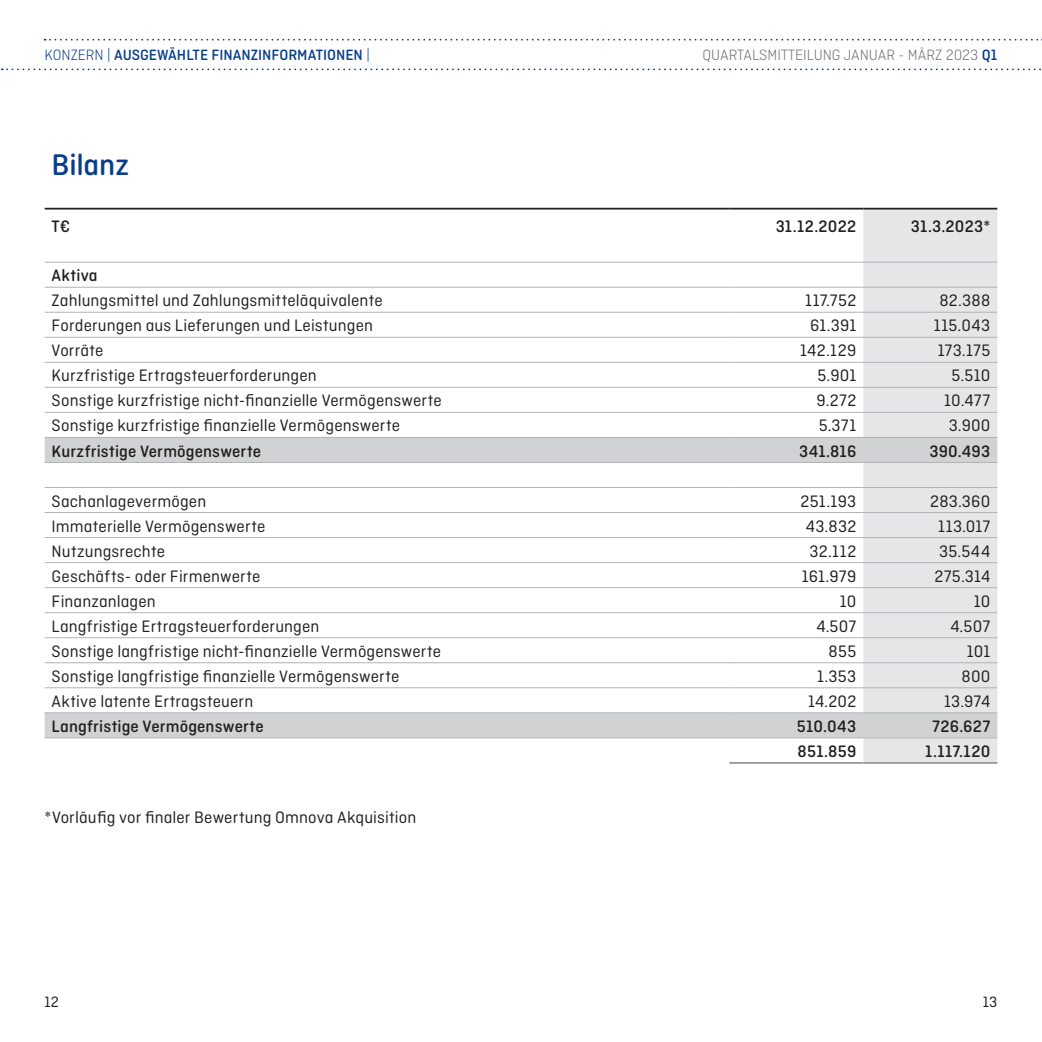
<style>
.page{position:relative;width:1042px;height:1042px;background:#fff}
.page>*{position:absolute;margin:0;border:0;box-sizing:border-box;transform-origin:0 0}
.t1{font:500 31.5px "Ciutadella Rounded";letter-spacing:-.005em;color:#083e89}
.t2{font:17.5px "Ciutadella Rounded";letter-spacing:.005em;color:#231f20}
.t3{font:500 17.5px "Ciutadella Rounded";letter-spacing:.01em;color:#231f20}
.t4{font:500 15.75px "Ciutadella Rounded";color:#083e89}
.t5{font:300 15.75px "Ciutadella Rounded";color:#6c6d70}
.t6{font:15.75px "Ciutadella Rounded";color:#231f20}
.s1{font-weight:300}
.s2{font-weight:500;color:#083e89}
</style>
<div class="page">
<svg style="left:45px;top:39px;width:997px;height:2px"></svg>
<svg style="left:2px;top:68px;width:1039px;height:2px"></svg>
<div style="left:863px;top:209px;width:134px;height:553px;background:#e6e5e7"></div>
<svg style="left:45px;top:438px;width:952px;height:299px"></svg>
<hr style="left:45px;top:208px;width:684px;height:1px;background:#231f20">
<hr style="left:729px;top:208px;width:134px;height:1px;background:#231f20">
<hr style="left:863px;top:208px;width:134px;height:1px;background:#231f20">
<hr style="left:729px;top:762px;width:134px;height:2px;background:#939598">
<hr style="left:863px;top:762px;width:134px;height:2px;background:#939598">
<hr style="left:45px;top:262px;width:684px;height:1px;background:#b2b3b7">
<hr style="left:729px;top:262px;width:134px;height:1px;background:#b2b3b7">
<hr style="left:863px;top:262px;width:134px;height:1px;background:#b2b3b7">
<hr style="left:45px;top:287px;width:684px;height:1px;background:#b2b3b7">
<hr style="left:729px;top:287px;width:134px;height:1px;background:#b2b3b7">
<hr style="left:863px;top:287px;width:134px;height:1px;background:#b2b3b7">
<hr style="left:45px;top:312px;width:684px;height:1px;background:#b2b3b7">
<hr style="left:729px;top:312px;width:134px;height:1px;background:#b2b3b7">
<hr style="left:863px;top:312px;width:134px;height:1px;background:#b2b3b7">
<hr style="left:45px;top:337px;width:684px;height:1px;background:#b2b3b7">
<hr style="left:729px;top:337px;width:134px;height:1px;background:#b2b3b7">
<hr style="left:863px;top:337px;width:134px;height:1px;background:#b2b3b7">
<hr style="left:45px;top:362px;width:684px;height:1px;background:#b2b3b7">
<hr style="left:729px;top:362px;width:134px;height:1px;background:#b2b3b7">
<hr style="left:863px;top:362px;width:134px;height:1px;background:#b2b3b7">
<hr style="left:45px;top:387px;width:684px;height:1px;background:#b2b3b7">
<hr style="left:729px;top:387px;width:134px;height:1px;background:#b2b3b7">
<hr style="left:863px;top:387px;width:134px;height:1px;background:#b2b3b7">
<hr style="left:45px;top:412px;width:684px;height:1px;background:#b2b3b7">
<hr style="left:729px;top:412px;width:134px;height:1px;background:#b2b3b7">
<hr style="left:863px;top:412px;width:134px;height:1px;background:#b2b3b7">
<hr style="left:45px;top:437px;width:684px;height:1px;background:#b2b3b7">
<hr style="left:729px;top:437px;width:134px;height:1px;background:#b2b3b7">
<hr style="left:863px;top:437px;width:134px;height:1px;background:#b2b3b7">
<hr style="left:45px;top:462px;width:684px;height:1px;background:#b2b3b7">
<hr style="left:729px;top:462px;width:134px;height:1px;background:#b2b3b7">
<hr style="left:863px;top:462px;width:134px;height:1px;background:#b2b3b7">
<hr style="left:45px;top:487px;width:684px;height:1px;background:#b2b3b7">
<hr style="left:729px;top:487px;width:134px;height:1px;background:#b2b3b7">
<hr style="left:863px;top:487px;width:134px;height:1px;background:#b2b3b7">
<hr style="left:45px;top:512px;width:684px;height:1px;background:#b2b3b7">
<hr style="left:729px;top:512px;width:134px;height:1px;background:#b2b3b7">
<hr style="left:863px;top:512px;width:134px;height:1px;background:#b2b3b7">
<hr style="left:45px;top:537px;width:684px;height:1px;background:#b2b3b7">
<hr style="left:729px;top:537px;width:134px;height:1px;background:#b2b3b7">
<hr style="left:863px;top:537px;width:134px;height:1px;background:#b2b3b7">
<hr style="left:45px;top:562px;width:684px;height:1px;background:#b2b3b7">
<hr style="left:729px;top:562px;width:134px;height:1px;background:#b2b3b7">
<hr style="left:863px;top:562px;width:134px;height:1px;background:#b2b3b7">
<hr style="left:45px;top:587px;width:684px;height:1px;background:#b2b3b7">
<hr style="left:729px;top:587px;width:134px;height:1px;background:#b2b3b7">
<hr style="left:863px;top:587px;width:134px;height:1px;background:#b2b3b7">
<hr style="left:45px;top:612px;width:684px;height:1px;background:#b2b3b7">
<hr style="left:729px;top:612px;width:134px;height:1px;background:#b2b3b7">
<hr style="left:863px;top:612px;width:134px;height:1px;background:#b2b3b7">
<hr style="left:45px;top:637px;width:684px;height:1px;background:#b2b3b7">
<hr style="left:729px;top:637px;width:134px;height:1px;background:#b2b3b7">
<hr style="left:863px;top:637px;width:134px;height:1px;background:#b2b3b7">
<hr style="left:45px;top:662px;width:684px;height:1px;background:#b2b3b7">
<hr style="left:729px;top:662px;width:134px;height:1px;background:#b2b3b7">
<hr style="left:863px;top:662px;width:134px;height:1px;background:#b2b3b7">
<hr style="left:45px;top:687px;width:684px;height:1px;background:#b2b3b7">
<hr style="left:729px;top:687px;width:134px;height:1px;background:#b2b3b7">
<hr style="left:863px;top:687px;width:134px;height:1px;background:#b2b3b7">
<hr style="left:45px;top:712px;width:684px;height:1px;background:#b2b3b7">
<hr style="left:729px;top:712px;width:134px;height:1px;background:#b2b3b7">
<hr style="left:863px;top:712px;width:134px;height:1px;background:#b2b3b7">
<hr style="left:45px;top:737px;width:684px;height:1px;background:#b2b3b7">
<hr style="left:729px;top:737px;width:134px;height:1px;background:#b2b3b7">
<hr style="left:863px;top:737px;width:134px;height:1px;background:#b2b3b7">
<p class="t4" style="left:45px;top:46px;width:327px"><span class="s1">KONZERN |</span> AUSGEWÄHLTE FINANZINFORMATIONEN <span class="s1">|</span></p>
<h1 class="t1" style="left:52px;top:147px;width:79px">Bilanz</h1>
<p class="t5" style="left:702px;top:47px;width:296px">QUARTALSMITTEILUNG JANUAR - MÄRZ 2023 <span class="s2">Q1</span></p>
<p class="t3" style="left:52px;top:216px;width:20px">T€</p>
<p class="t3" style="left:775px;top:216px;width:82px">31.12.2022</p>
<p class="t3" style="left:911px;top:216px;width:81px">31.3.2023*</p>
<p class="t3" style="left:52px;top:266px;width:48px">Aktiva</p>
<p class="t2" style="left:52px;top:291px;width:332px">Zahlungsmittel und Zahlungsmitteläquivalente</p>
<p class="t2" style="left:805px;top:291px;width:53px">117.752</p>
<p class="t2" style="left:939px;top:291px;width:52px">82.388</p>
<p class="t2" style="left:52px;top:316px;width:323px">Forderungen aus Lieferungen und Leistungen</p>
<p class="t2" style="left:810px;top:316px;width:48px">61.391</p>
<p class="t2" style="left:934px;top:316px;width:58px">115.043</p>
<p class="t2" style="left:52px;top:341px;width:53px">Vorräte</p>
<p class="t2" style="left:800px;top:341px;width:58px">142.129</p>
<p class="t2" style="left:937px;top:341px;width:54px">173.175</p>
<p class="t2" style="left:52px;top:366px;width:267px">Kurzfristige Ertragsteuerforderungen</p>
<p class="t2" style="left:817px;top:366px;width:40px">5.901</p>
<p class="t2" style="left:951px;top:366px;width:40px">5.510</p>
<p class="t2" style="left:52px;top:391px;width:392px">Sonstige kurzfristige nicht-finanzielle Vermögenswerte</p>
<p class="t2" style="left:816px;top:391px;width:41px">9.272</p>
<p class="t2" style="left:944px;top:391px;width:48px">10.477</p>
<p class="t2" style="left:52px;top:416px;width:350px">Sonstige kurzfristige finanzielle Vermögenswerte</p>
<p class="t2" style="left:818px;top:416px;width:39px">5.371</p>
<p class="t2" style="left:948px;top:416px;width:43px">3.900</p>
<p class="t3" style="left:52px;top:441px;width:211px">Kurzfristige Vermögenswerte</p>
<p class="t3" style="left:799px;top:441px;width:59px">341.816</p>
<p class="t3" style="left:929px;top:441px;width:62px">390.493</p>
<p class="t2" style="left:52px;top:491px;width:156px">Sachanlagevermögen</p>
<p class="t2" style="left:800px;top:491px;width:57px">251.193</p>
<p class="t2" style="left:930px;top:491px;width:62px">283.360</p>
<p class="t2" style="left:52px;top:516px;width:215px">Immaterielle Vermögenswerte</p>
<p class="t2" style="left:805px;top:516px;width:52px">43.832</p>
<p class="t2" style="left:938px;top:516px;width:54px">113.017</p>
<p class="t2" style="left:52px;top:541px;width:115px">Nutzungsrechte</p>
<p class="t2" style="left:809px;top:541px;width:48px">32.112</p>
<p class="t2" style="left:939px;top:541px;width:53px">35.544</p>
<p class="t2" style="left:52px;top:566px;width:210px">Geschäfts- oder Firmenwerte</p>
<p class="t2" style="left:802px;top:566px;width:56px">161.979</p>
<p class="t2" style="left:934px;top:566px;width:57px">275.314</p>
<p class="t2" style="left:52px;top:591px;width:106px">Finanzanlagen</p>
<p class="t2" style="left:840px;top:591px;width:18px">10</p>
<p class="t2" style="left:973px;top:591px;width:18px">10</p>
<p class="t2" style="left:52px;top:616px;width:269px">Langfristige Ertragsteuerforderungen</p>
<p class="t2" style="left:816px;top:616px;width:41px">4.507</p>
<p class="t2" style="left:950px;top:616px;width:41px">4.507</p>
<p class="t2" style="left:52px;top:641px;width:391px">Sonstige langfristige nicht-finanzielle Vermögenswerte</p>
<p class="t2" style="left:828px;top:641px;width:29px">855</p>
<p class="t2" style="left:967px;top:641px;width:25px">101</p>
<p class="t2" style="left:52px;top:666px;width:349px">Sonstige langfristige finanzielle Vermögenswerte</p>
<p class="t2" style="left:817px;top:666px;width:41px">1.353</p>
<p class="t2" style="left:961px;top:666px;width:30px">800</p>
<p class="t2" style="left:52px;top:691px;width:203px">Aktive latente Ertragsteuern</p>
<p class="t2" style="left:808px;top:691px;width:50px">14.202</p>
<p class="t2" style="left:944px;top:691px;width:48px">13.974</p>
<p class="t3" style="left:52px;top:716px;width:213px">Langfristige Vermögenswerte</p>
<p class="t3" style="left:797px;top:716px;width:61px">510.043</p>
<p class="t3" style="left:932px;top:716px;width:60px">726.627</p>
<p class="t3" style="left:797px;top:741px;width:60px">851.859</p>
<p class="t3" style="left:925px;top:741px;width:67px">1.117.120</p>
<p class="t2" style="left:45px;top:807px;width:373px">*Vorläufig vor finaler Bewertung Omnova Akquisition</p>
<p class="t6" style="left:45px;top:993px;width:16px">12</p>
<p class="t6" style="left:983px;top:993px;width:16px">13</p>
</div>
